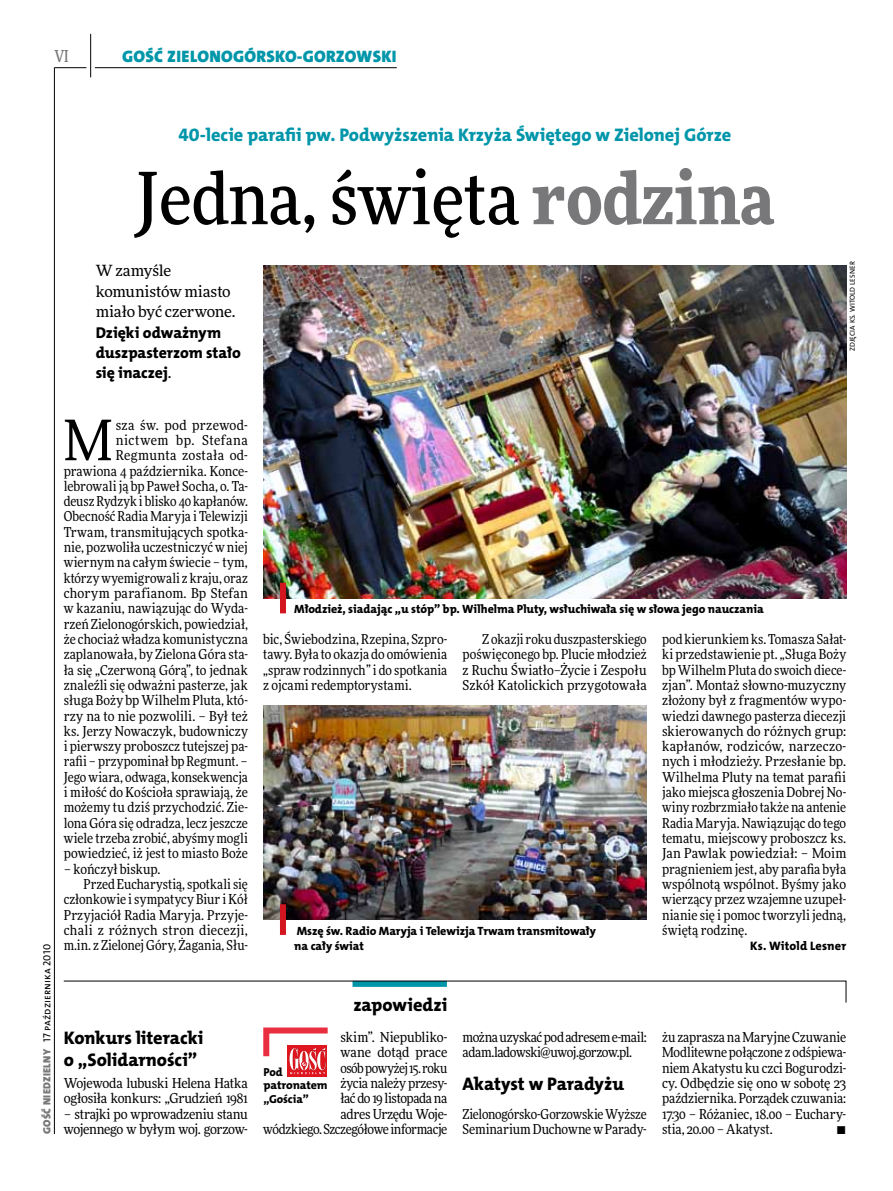
<style>
.page{position:relative;width:893px;height:1191px;background:#fff}
.page>*{position:absolute;margin:0;border:0;box-sizing:border-box;transform-origin:0 0}
.t1{font:500 72px "Freeday Narrow";color:#000}
.t2{font:55.95px "Freeday Narrow News";color:#000}
.t3{font:18.3px "The Mix HP8 Ex Bld";letter-spacing:-.005em;color:#0096aa}
.t4{font:18.3px/21.6px "The Mix HP8 Ex Bld";letter-spacing:-.005em;color:#000}
.t5{font:16.65px "The Mix HP9 Blk";letter-spacing:.02em;color:#0096aa}
.t6{font:500 16.5px "Freeday Narrow";color:#787779;scale:.9 1}
.t7{font:15.75px/20.4px "The Mix HP8 Ex Bld";letter-spacing:-.005em;color:#000}
.t8{font:15.45px/20.4px "Freeday News";letter-spacing:-.01em;color:#000}
.t9{font:13.65px/15.3px "Freeday Narrow News";color:#000;text-align:justify}
.t10{font:13.65px/15.3px "Freeday Narrow News";letter-spacing:-.025em;color:#000;text-align:right}
.t11{font:13.65px/15.3px "Freeday Narrow News";letter-spacing:-.02em;color:#000}
.t12{font:13.65px/15.3px "Freeday Narrow News";letter-spacing:-.03em;color:#000}
.t13{font:13.65px "Freeday Narrow News";letter-spacing:.02em;color:#000}
.t14{font:12.3px "The Mix HP8 Ex Bld";letter-spacing:.01em;color:#000}
.t15{font:12px/15.3px "The Mix HP8 Ex Bld";letter-spacing:-.005em;color:#000}
.t16{font:11.7px/13.5px "The Mix HP8 Ex Bld";letter-spacing:-.005em;color:#000}
.t17{font:10.5px "The Mix HP5 Plain";letter-spacing:.015em;color:#000}
.t18{font:7.2px "The Mix HP5 Plain";letter-spacing:.015em;color:#000}
.s1{font-family:"The Mix HP9 Blk";color:#787779}
.s2{font-weight:900;color:#787779}
.s3{font-family:"Freeday News";font-size:15.45px}
</style>
<div class="page">
<hr style="left:54px;top:67px;width:1px;height:1067px;background:#000">
<hr style="left:90px;top:34px;width:1px;height:43px;background:#000">
<hr style="left:54px;top:67px;width:32px;height:1px;background:#000">
<hr style="left:95px;top:67px;width:302px;height:1px;background:#000">
<svg style="left:63px;top:980px;width:783px;height:23px"></svg>
<svg style="left:263px;top:1027px;width:65px;height:49px"></svg>
<img style="left:263px;top:265px;width:583px;height:333px">
<img style="left:263px;top:705px;width:384px;height:214px">
<div style="left:280px;top:583px;width:6px;height:30px;background:#d3151f"></div>
<div style="left:280px;top:904px;width:6px;height:31px;background:#d3151f"></div>
<p class="t6" style="left:54px;top:46px;width:17px">VI</p>
<p class="t5" style="left:122px;top:46px;width:276px">GOŚĆ ZIELONOGÓRSKO-GORZOWSKI</p>
<p class="t17" style="left:40px;top:1134px;width:191px;rotate:-90deg"><span class="s1">GOŚĆ NIEDZIELNY</span> 17 października 2010</p>
<h3 class="t3" style="left:179px;top:123px;width:554px">40-lecie parafii pw. Podwyższenia Krzyża Świętego w Zielonej Górze</h3>
<h1 class="t1" style="left:136px;top:154px;width:640px">Jedna, święta <span class="s2">rodzina</span></h1>
<p class="t8" style="left:96px;top:260px;width:141px">W zamyśle komunistów miasto miało być czerwone.</p>
<p class="t7" style="left:96px;top:322px;width:147px">Dzięki odważnym duszpasterzom stało się inaczej<span class="s3">.</span></p>
<h2 class="t2" style="left:64px;top:406px;width:50px">M</h2>
<p class="t9" style="left:64px;top:417px;width:186px;text-align:right">sza św. pod przewod&shy;nictwem bp. Stefana<br>Regmunta została od&shy;prawiona 4 października. Konce&shy;lebrowali ją bp Paweł Socha, o. Ta&shy;deusz Rydzyk i blisko 40 kapłanów.<br>Obecność Radia Maryja i Telewizji<br>Trwam, transmitujących spotka&shy;nie, pozwoliła uczestniczyć w niej wiernym na całym świecie – tym, którzy wyemigrowali z kraju, oraz chorym parafianom. Bp Stefan w kazaniu, nawiązując do Wyda&shy;rzeń Zielonogórskich, powiedział, że chociaż władza komunistyczna zaplanowała, by Zielona Góra sta&shy;ła się „Czerwoną Górą”, to jednak znaleźli się odważni pasterze, jak sługa Boży bp Wilhelm Pluta, któ&shy;rzy na to nie pozwolili. – Był też ks. Jerzy Nowaczyk, budowniczy i pierwszy proboszcz tutejszej pa&shy;rafii – przypominał bp Regmunt. –<br>Jego wiara, odwaga, konsekwencja i miłość do Kościoła sprawiają, że możemy tu dziś przychodzić. Zie&shy;lona Góra się odradza, lecz jeszcze wiele trzeba zrobić, abyśmy mogli powiedzieć, iż jest to miasto Boże</p>
<p class="t9" style="left:64px;top:861px;width:98px">– kończył biskup.</p>
<p class="t9" style="left:83px;top:876px;width:166px">Przed Eucharystią, spotkali się</p>
<p class="t9" style="left:64px;top:891px;width:186px">członkowie i sympatycy Biur i Kół</p>
<p class="t9" style="left:64px;top:907px;width:186px">Przyjaciół Radia Maryja. Przyje-</p>
<p class="t13" style="left:64px;top:921px;width:186px">chali z różnych stron diecezji,</p>
<p class="t9" style="left:64px;top:937px;width:186px">m.in. z Zielonej Góry, Żagania, Słu-</p>
<p class="t18" style="left:848px;top:351px;width:91px;rotate:-90deg">Zdjęcia ks. witold lesner</p>
<p class="t15" style="left:294px;top:602px;width:471px">Młodzież, siadając „u stóp” bp. Wilhelma Pluty, wsłuchiwała się w słowa jego nauczania</p>
<p class="t9" style="left:263px;top:631px;width:186px">bic, Świebodzina, Rzepina, Szpro&shy;tawy. Była to okazja do omówienia „spraw rodzinnych” i do spotkania z ojcami redemptorystami.</p>
<p class="t9" style="left:463px;top:631px;width:186px;text-indent:20px">Z okazji roku duszpasterskiego poświęconego bp. Plucie młodzież z Ruchu Światło–Życie i Zespołu Szkół Katolickich przygotowała</p>
<p class="t9" style="left:662px;top:631px;width:186px">pod kierunkiem ks. Tomasza Sałat&shy;ki przedstawienie pt. „Sługa Boży bp Wilhelm Pluta do swoich diece&shy;zjan”. Montaż słowno-muzyczny złożony był z fragmentów wypo&shy;wiedzi dawnego pasterza diecezji skierowanych do różnych grup: kapłanów, rodziców, narzeczo&shy;nych i młodzieży. Przesłanie bp.<br>Wilhelma Pluty na temat parafii jako miejsca głoszenia Dobrej No&shy;winy rozbrzmiało także na antenie Radia Maryja. Nawiązując do tego tematu, miejscowy proboszcz ks.<br>Jan Pawlak powiedział: – Moim pragnieniem jest, aby parafia była wspólnotą wspólnot. Byśmy jako wierzący przez wzajemne uzupeł&shy;nianie się i pomoc tworzyli jedną, świętą rodzinę.</p>
<p class="t14" style="left:750px;top:938px;width:98px">Ks. Witold Lesner</p>
<p class="t15" style="left:294px;top:923px;width:303px">Mszę św. Radio Maryja i Telewizja Trwam transmitowały na cały świat</p>
<h3 class="t4" style="left:64px;top:1027px;width:141px">Konkurs literacki o „Solidarności”</h3>
<p class="t11" style="left:64px;top:1075px;width:186px">Wojewoda lubuski Helena Hatka ogłosiła konkurs: „Grudzień 1981</p>
<p class="t11" style="left:64px;top:1106px;width:186px">– strajki po wprowadzeniu stanu wojennego w byłym woj. gorzow-</p>
<h3 class="t4" style="left:353px;top:994px;width:95px">zapowiedzi</h3>
<p class="t10" style="left:263px;top:1029px;width:186px">skim”. Niepubliko-<br>wane dotąd prace<br>osób powyżej 15. roku<br>życia należy przesy-<br>łać do 19 listopada na<br>adres Urzędu Woje-<br>wódzkiego. Szczegółowe informacje</p>
<p class="t12" style="left:463px;top:1029px;width:186px">można uzyskać pod adresem e-mail: adam.ladowski@uwoj.gorzow.pl.</p>
<p class="t16" style="left:263px;top:1065px;width:66px">Pod patronatem „Gościa”</p>
<h3 class="t4" style="left:463px;top:1073px;width:163px">Akatyst w Paradyżu</h3>
<p class="t9" style="left:463px;top:1106px;width:186px">Zielonogórsko-Gorzowskie Wyższe<br>Seminarium Duchowne w Parady-</p>
<p class="t9" style="left:662px;top:1029px;width:186px">żu zaprasza na Maryjne Czuwanie Modlitewne połączone z odśpiewa&shy;niem Akatystu ku czci Bogurodzi&shy;cy. Odbędzie się ono w sobotę 23 października. Porządek czuwania:<br>17.30 – Różaniec, 18.00 – Euchary&shy;stia, 20.00 – Akatyst.</p>
<p class="t9" style="left:837px;top:1121px;width:11px">•</p>
</div>
